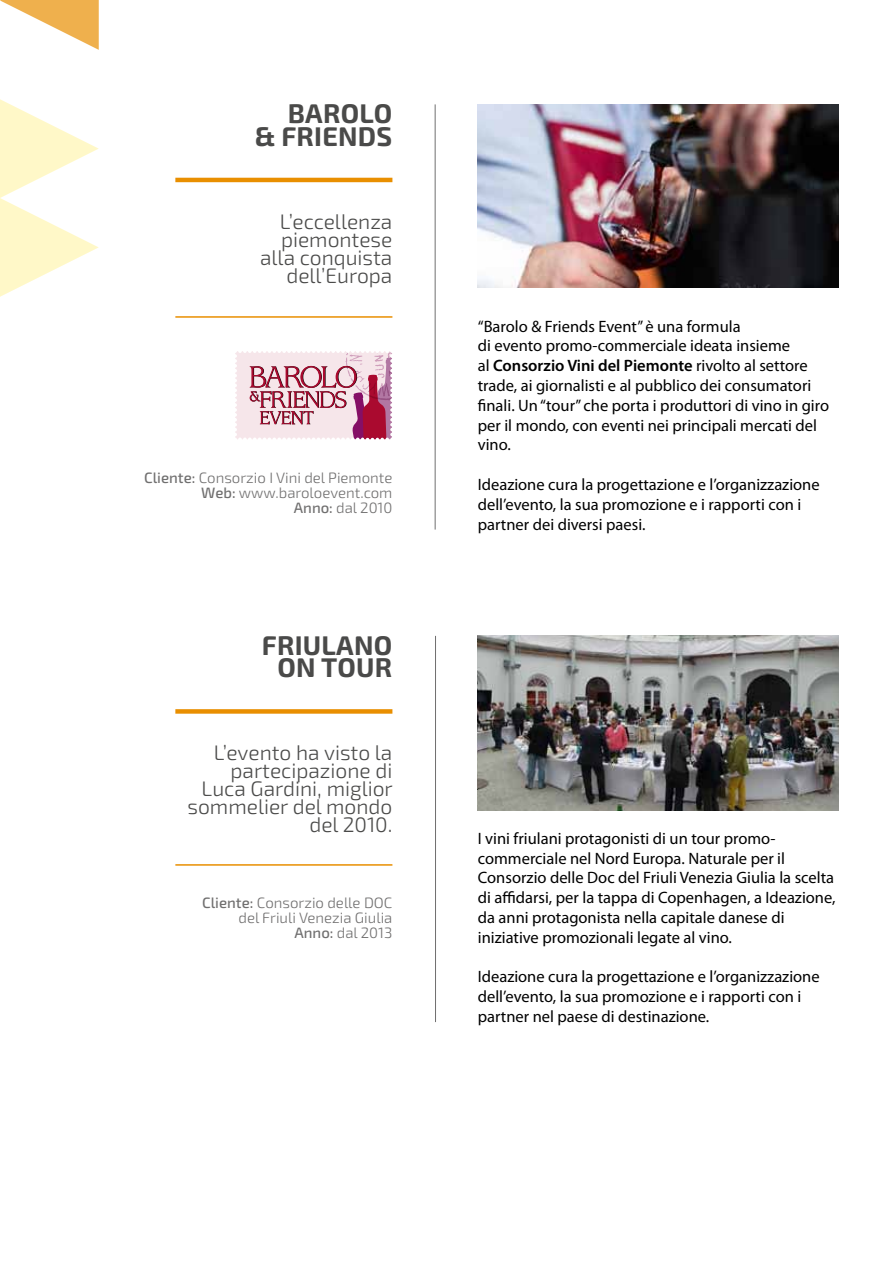
<style>
.page{position:relative;width:893px;height:1263px;background:#fff}
.page>*{position:absolute;margin:0;border:0;box-sizing:border-box;transform-origin:0 0}
.t1{font:700 27px/22.5px "Exo 2.0";letter-spacing:.01em;color:#4a4a49;text-align:right}
.t2{font:300 21px/18px "Exo 2.0";color:#4a4a49;text-align:right}
.t3{font:16.5px/19.8px "Myriad Pro";color:#000}
.t4{font:300 15px/15px "Exo 2.0";color:#706f6f;text-align:right}
.s1{font-weight:500}
.s2{font-weight:600}
</style>
<div class="page">
<hr style="left:435px;top:104px;width:1px;height:425px;background:#706f6f">
<hr style="left:175px;top:178px;width:217px;height:4px;background:#e98f00">
<hr style="left:175px;top:316px;width:217px;height:2px;background:#e98f00">
<hr style="left:175px;top:864px;width:217px;height:2px;background:#e98f00">
<img style="left:478px;top:104px;width:361px;height:183px">
<hr style="left:435px;top:636px;width:1px;height:386px;background:#706f6f">
<div style="left:175px;top:709px;width:217px;height:5px;background:#e98f00"></div>
<img style="left:478px;top:636px;width:361px;height:174px">
<svg style="left:0;top:0;width:99px;height:297px"></svg>
<svg style="left:235px;top:351px;width:157px;height:88px;background:#dbafbc"></svg>
<h1 class="t1" style="left:255px;top:103px;width:139px">BAROLO<br>&amp; FRIENDS</h1>
<p class="t2" style="left:260px;top:213px;width:134px">L’eccellenza piemontese alla conquista dell’Europa</p>
<p class="t4" style="left:144px;top:471px;width:250px"><span class="s1">Cliente:</span> Consorzio I Vini del Piemonte<br><span class="s1">Web:</span> www.baroloevent.com<br><span class="s1">Anno:</span> dal 2010</p>
<h1 class="t1" style="left:262px;top:635px;width:132px;text-align:center">FRIULANO<br>ON TOUR</h1>
<p class="t2" style="left:187px;top:744px;width:207px">L’evento ha visto la partecipazione di<br>Luca Gardini, miglior sommelier del mondo del 2010.</p>
<p class="t4" style="left:202px;top:896px;width:192px"><span class="s1">Cliente:</span> Consorzio delle DOC del Friuli Venezia Giulia<br><span class="s1">Anno:</span> dal 2013</p>
<p class="t3" style="left:478px;top:316px;width:353px">“Barolo &amp; Friends Event” è una formula<br>di evento promo-commerciale ideata insieme<br>al <span class="s2">Consorzio Vini del Piemonte</span> rivolto al settore trade, ai giornalisti e al pubblico dei consumatori finali. Un “tour” che porta i produttori di vino in giro per il mondo, con eventi nei principali mercati del vino.</p>
<p class="t3" style="left:478px;top:474px;width:343px">Ideazione cura la progettazione e l’organizzazione dell’evento, la sua promozione e i rapporti con i partner dei diversi paesi.</p>
<p class="t3" style="left:478px;top:828px;width:359px">I vini friulani protagonisti di un tour promo&shy;commerciale nel Nord Europa. Naturale per il Consorzio delle Doc del Friuli Venezia Giulia la scelta di affidarsi, per la tappa di Copenhagen, a Ideazione, da anni protagonista nella capitale danese di iniziative promozionali legate al vino.</p>
<p class="t3" style="left:478px;top:967px;width:343px">Ideazione cura la progettazione e l’organizzazione dell’evento, la sua promozione e i rapporti con i partner nel paese di destinazione.</p>
</div>
